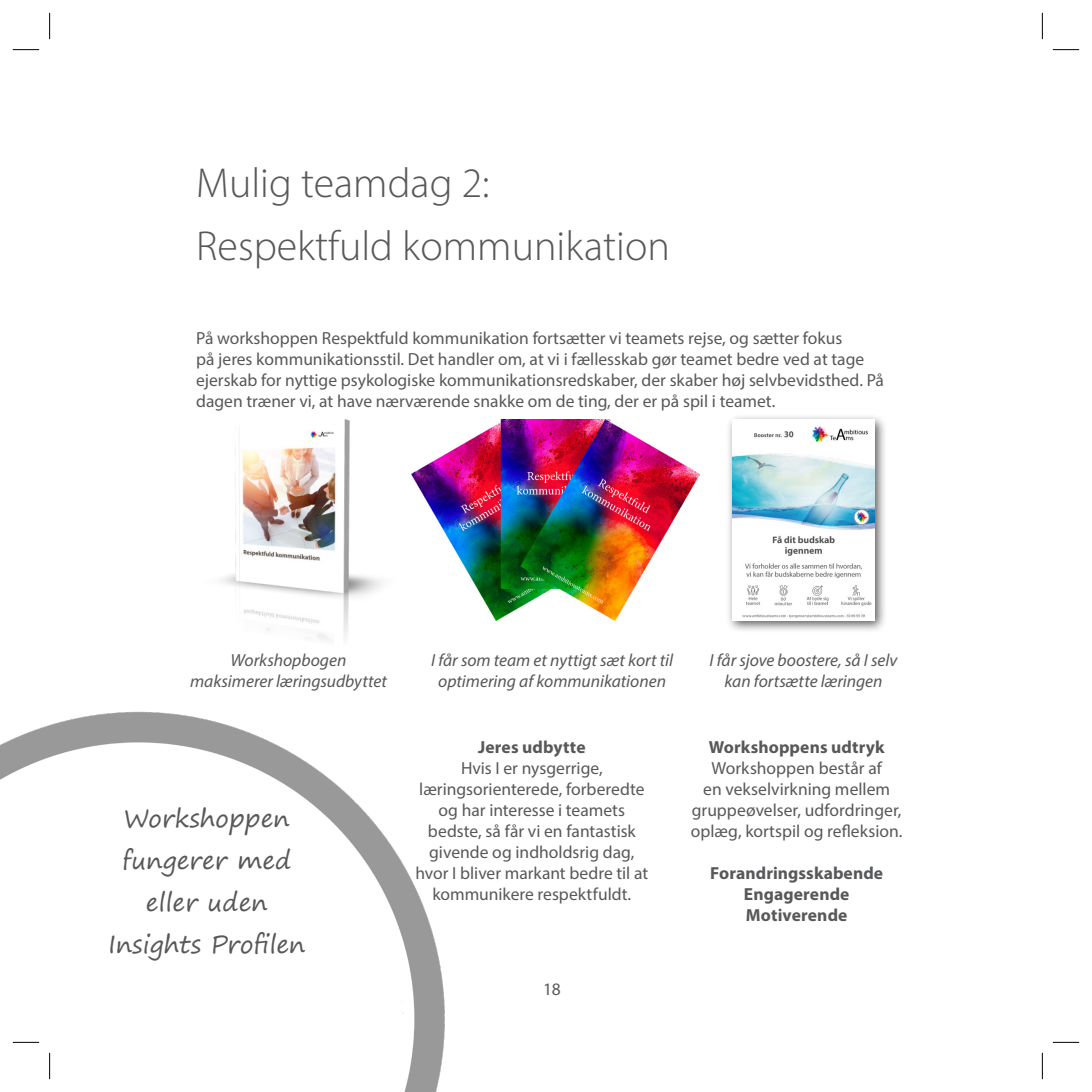
<style>
.page{position:relative;width:1092px;height:1092px;background:#fff}
.page>*{position:absolute;margin:0;border:0;box-sizing:border-box;transform-origin:0 0}
.Overskrift{font:300 42px/63px "Myriad Pro";color:#57585a}
.Overskrift-2{font:24.5px/42px "Segoe Print";color:#57585a}
.BT{font:17.5px/21px "Myriad Pro";color:#57585a}
.Brødtekst{font:17.5px/21px "Myriad Pro";color:#57585a;text-align:center}
.Brødtekst-2{font:italic 17.5px/21px "Myriad Pro";color:#57585a;text-align:center}
.Brødtekst-3{font:700 17.5px/21px "Myriad Pro";letter-spacing:.005em;color:#57585a;text-align:center}
</style>
<div class="page">
<img style="left:0;top:711px;width:445px;height:380px">
<img style="left:222px;top:419px;width:161px;height:223px">
<img style="left:411px;top:419px;width:288px;height:201px">
<div style="left:726px;top:413px;width:161px;height:220px;background:#231f20;opacity:.75"></div>
<img style="left:732px;top:419px;width:142px;height:201px">
<hr style="left:13px;top:1041px;width:26px;height:2px;background:#fff">
<hr style="left:49px;top:1052px;width:2px;height:26px;background:#fff">
<svg style="left:13px;top:49px;width:26px;height:1px"></svg>
<svg style="left:1052px;top:49px;width:26px;height:1px"></svg>
<svg style="left:13px;top:1041px;width:26px;height:1px"></svg>
<svg style="left:1053px;top:1041px;width:25px;height:1px"></svg>
<svg style="left:49px;top:13px;width:1px;height:26px"></svg>
<svg style="left:49px;top:1052px;width:1px;height:26px"></svg>
<svg style="left:1041px;top:13px;width:1px;height:26px"></svg>
<svg style="left:1041px;top:1053px;width:1px;height:25px"></svg>
<p class="Overskrift" style="left:196px;top:151px;width:475px">Mulig teamdag 2:<br>Respektfuld kommunikation</p>
<p class="BT" style="left:196px;top:327px;width:689px">På workshoppen Respektfuld kommunikation fortsætter vi teamets rejse, og sætter fokus<br>på jeres kommunikationsstil. Det handler om, at vi i fællesskab gør teamet bedre ved at tage ejerskab for nyttige psykologiske kommunikationsredskaber, der skaber høj selvbevidsthed. På dagen træner vi, at have nærværende snakke om de ting, der er på spil i teamet.</p>
<p class="Brødtekst-2" style="left:190px;top:649px;width:198px">Workshopbogen maksimerer læringsudbyttet</p>
<p class="Overskrift-2" style="left:122px;top:796px;width:170px">Workshoppen fungerer med</p>
<p class="Overskrift-2" style="left:146px;top:880px;width:123px">eller uden</p>
<p class="Overskrift-2" style="left:108px;top:922px;width:198px">Insights Profilen</p>
<p class="Brødtekst-2" style="left:431px;top:649px;width:243px">I får som team et nyttigt sæt kort til optimering af kommunikationen</p>
<p class="Brødtekst-2" style="left:709px;top:649px;width:189px">I får sjove boostere, så I selv kan fortsætte læringen</p>
<p class="Brødtekst-3" style="left:478px;top:735px;width:109px">Jeres udbytte</p>
<p class="Brødtekst" style="left:461px;top:757px;width:143px">Hvis I er nysgerrige,</p>
<p class="Brødtekst" style="left:415px;top:778px;width:234px">læringsorienterede, forberedte og har interesse i teamets bedste, så får vi en fantastisk givende og indholdsrig dag, hvor I bliver markant bedre til at kommunikere respektfuldt.</p>
<p class="BT" style="left:543px;top:978px;width:19px">18</p>
<p class="Brødtekst-3" style="left:708px;top:735px;width:177px">Workshoppens udtryk</p>
<p class="Brødtekst" style="left:711px;top:757px;width:172px">Workshoppen består af</p>
<p class="Brødtekst" style="left:703px;top:778px;width:188px">en vekselvirkning mellem</p>
<p class="Brødtekst" style="left:691px;top:799px;width:211px">gruppeøvelser, udfordringer,</p>
<p class="Brødtekst" style="left:690px;top:820px;width:213px">oplæg, kortspil og refleksion.</p>
<p class="Brødtekst-3" style="left:710px;top:861px;width:174px">Forandringsskabende<br>Engagerende<br>Motiverende</p>
</div>
